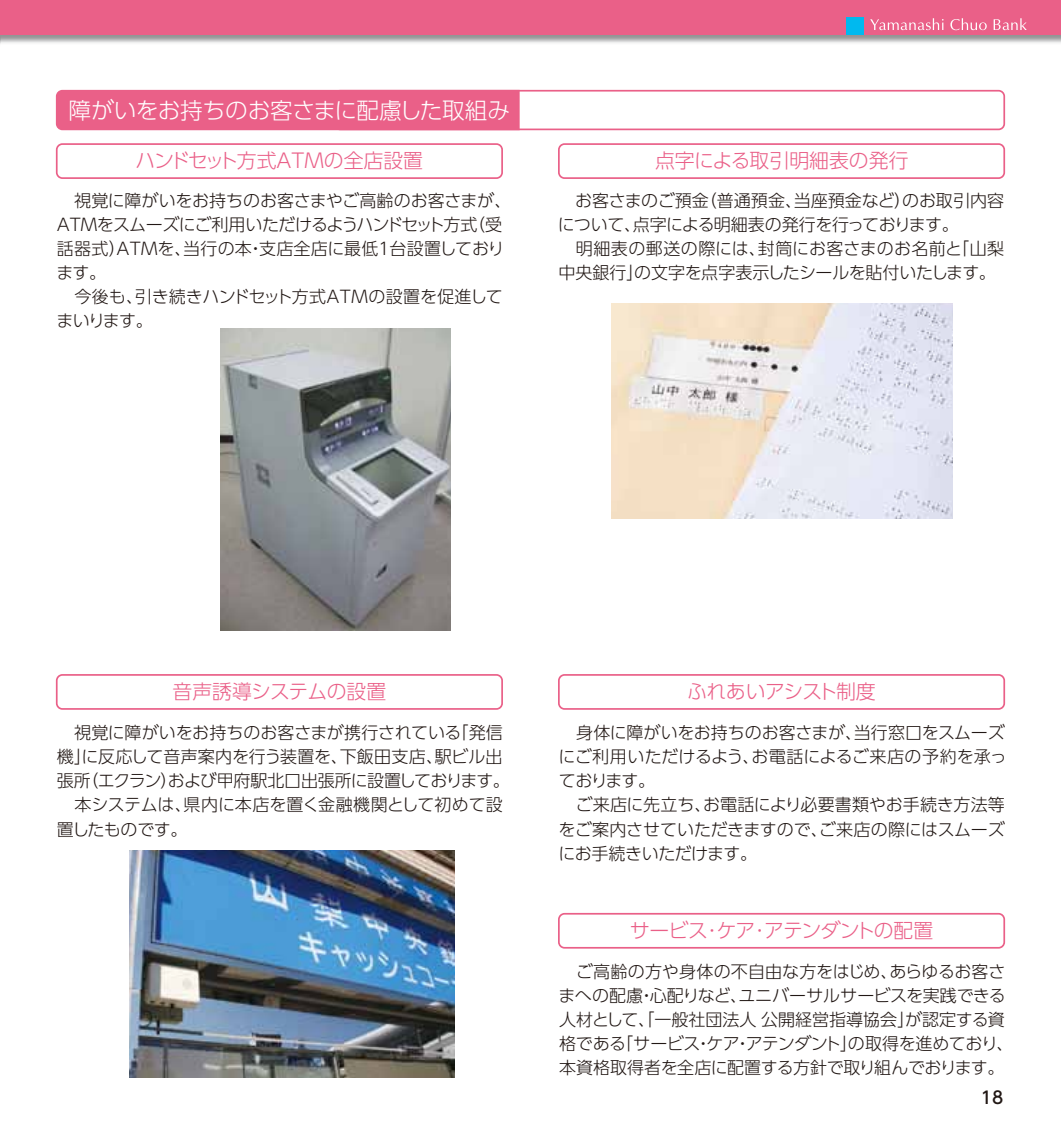
<style>
.page{position:relative;width:1061px;height:1134px;background:#fff}
.page>*{position:absolute;margin:0;border:0;box-sizing:border-box;transform-origin:0 0}
.t1{font:300 22.6px "UD Shin Go Pro";letter-spacing:-.01em;color:#fff}
.t2{font:300 19.8px "UD Shin Go Pro";letter-spacing:-.025em;color:#ea6088}
.t3{font:300 19.8px "UD Shin Go Pro";color:#ea6088}
.t4{font:300 17px/24.2px "UD Shin Go Pro";letter-spacing:-.01em;color:#221815}
.t5{font:300 17px/24.2px "UD Shin Go Pro";letter-spacing:-.03em;color:#221815}
.t6{font:500 17px "UD Shin Go Pro";color:#221815}
</style>
<div class="page">
<img style="left:1px;top:34px;width:1059px;height:9px">
<div style="left:0;top:0;width:1060px;height:34px;background:#ea6088"></div>
<svg style="left:870px;top:18px;width:73px;height:12px"></svg>
<svg style="left:950px;top:18px;width:36px;height:12px"></svg>
<svg style="left:993px;top:18px;width:33px;height:12px"></svg>
<div style="left:846px;top:17px;width:17px;height:17px;background:#00b9ef"></div>
<div style="left:55px;top:89px;width:465px;height:42px;background:#ea6088"></div>
<div style="left:333px;top:90px;width:671px;height:40px;border:2px solid #ea6088;border-radius:6px"></div>
<div style="left:56px;top:143px;width:447px;height:36px;border:2px solid #ea6088;border-radius:6px"></div>
<img style="left:220px;top:329px;width:230px;height:302px">
<div style="left:558px;top:143px;width:446px;height:36px;border:2px solid #ea6088;border-radius:6px"></div>
<img style="left:611px;top:303px;width:341px;height:216px">
<div style="left:56px;top:674px;width:447px;height:36px;border:2px solid #ea6088;border-radius:6px"></div>
<img style="left:129px;top:850px;width:325px;height:228px">
<div style="left:558px;top:674px;width:446px;height:36px;border:2px solid #ea6088;border-radius:6px"></div>
<div style="left:558px;top:913px;width:446px;height:36px;border:2px solid #ea6088;border-radius:6px"></div>
<h1 class="t1" style="left:68px;top:92px;width:443px">障がいをお持ちのお客さまに配慮した取組み</h1>
<p class="t3" style="left:135px;top:144px;width:289px">ハンドセット方式ATMの全店設置</p>
<p class="t5" style="left:55px;top:188px;width:458px">　視覚に障がいをお持ちのお客さまやご高齢のお客さまが、<br>ＡＴＭをスムーズにご利用いただけるようハンドセット方式（受話器式）ＡＴＭを、当行の本・支店全店に最低１台設置しております。<br>　今後も、引き続きハンドセット方式ＡＴＭの設置を促進してまいります。</p>
<p class="t3" style="left:655px;top:144px;width:255px">点字による取引明細表の発行</p>
<p class="t4" style="left:557px;top:188px;width:448px">　お客さまのご預金（普通預金、当座預金など）のお取引内容について、点字による明細表の発行を行っております。<br>　明細表の郵送の際には、封筒にお客さまのお名前と「山梨中央銀行」の文字を点字表示したシールを貼付いたします。</p>
<p class="t2" style="left:172px;top:675px;width:215px">音声誘導システムの設置</p>
<p class="t4" style="left:57px;top:720px;width:454px">　視覚に障がいをお持ちのお客さまが携行されている「発信機」に反応して音声案内を行う装置を、下飯田支店、駅ビル出張所（エクラン）および甲府駅北口出張所に設置しております。　本システムは、県内に本店を置く金融機関として初めて設置したものです。</p>
<p class="t2" style="left:687px;top:675px;width:190px">ふれあいアシスト制度</p>
<p class="t4" style="left:558px;top:720px;width:449px">　身体に障がいをお持ちのお客さまが、当行窓口をスムーズにご利用いただけるよう、お電話によるご来店の予約を承っております。<br>　ご来店に先立ち、お電話により必要書類やお手続き方法等をご案内させていただきますので、ご来店の際にはスムーズにお手続きいただけます。</p>
<p class="t2" style="left:629px;top:914px;width:305px">サービス･ケア･アテンダントの配置</p>
<p class="t4" style="left:558px;top:959px;width:456px">　ご高齢の方や身体の不自由な方をはじめ、あらゆるお客さまへの配慮・心配りなど、ユニバーサルサービスを実践できる人材として、「一般社団法人 公開経営指導協会」が認定する資格である「サービス・ケア・アテンダント」の取得を進めており、本資格取得者を全店に配置する方針で取り組んでおります。</p>
<p class="t6" style="left:980px;top:1083px;width:24px">18</p>
</div>
